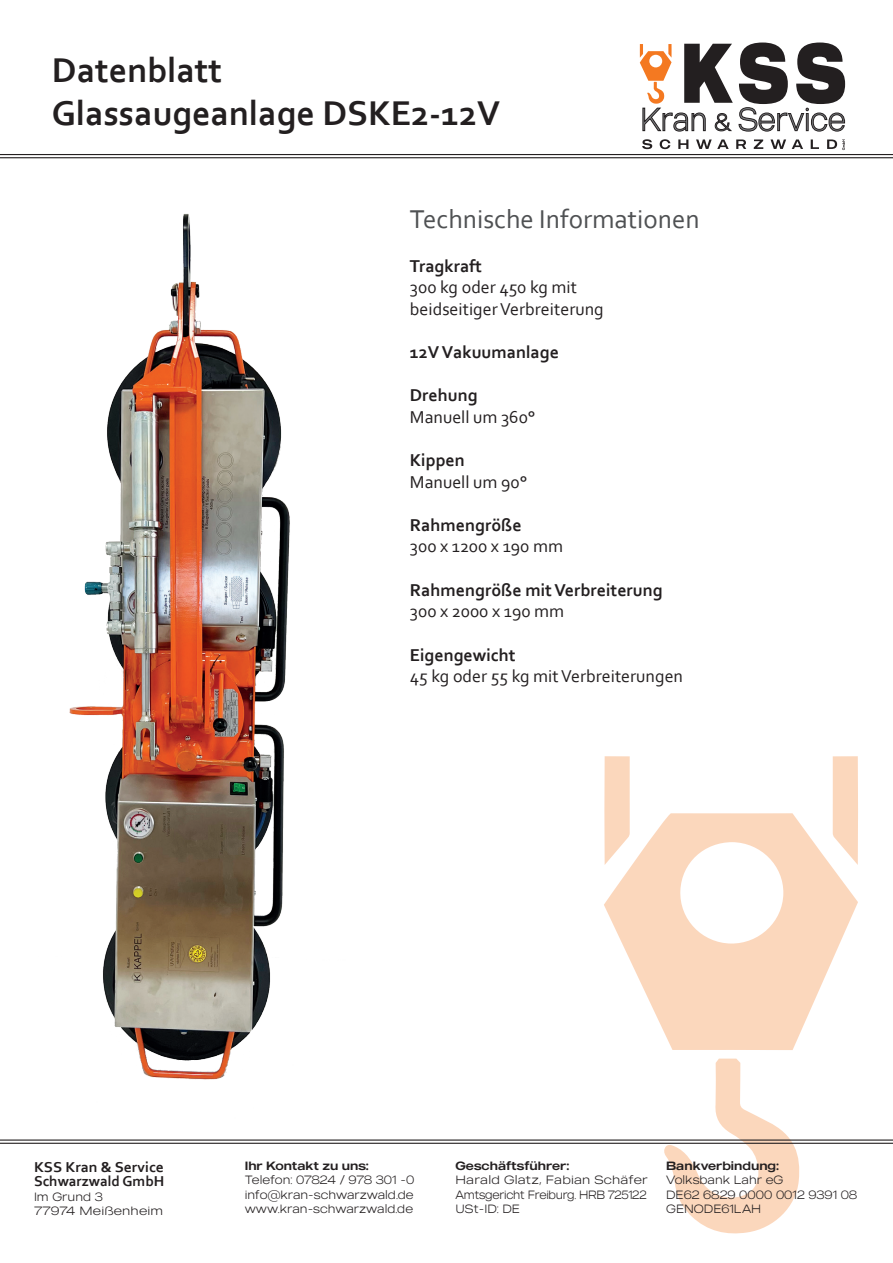
<style>
.page{position:relative;width:893px;height:1263px;background:#fff}
.page>*{position:absolute;margin:0;border:0;box-sizing:border-box;transform-origin:0 0}
.t1{font:700 36px/43.2px "Corbel";color:#231f20}
.t2{font:27px "Corbel";color:#4f5153}
.t3{font:18px/21.6px "Corbel";color:#231f20}
.t4{font:700 18px "Corbel";color:#231f20}
.t5{font:700 15px/14.4px "Corbel";color:#231f20;scale:1.05 1}
.t6{font:100 12px/14.4px "MADE Outer Sans";color:#231f20}
.t7{font:100 12px/14.4px "MADE Outer Sans";color:#231f20;text-align:justify;scale:1.06 1}
.t8{font:12px "MADE Outer Sans";color:#231f20}
</style>
<div class="page">
<svg style="left:604px;top:813px;width:254px;height:237px;fill:#fbd7bc"></svg>
<svg style="left:663px;top:1058px;width:138px;height:176px"></svg>
<svg style="left:604px;top:756px;width:26px;height:109px;background:#fbddc7"></svg>
<svg style="left:833px;top:756px;width:25px;height:109px;background:#fbdcc5"></svg>
<img style="left:69px;top:213px;width:221px;height:867px">
<svg style="left:642px;top:139px;width:10px;height:10px"></svg>
<svg style="left:660px;top:139px;width:10px;height:10px"></svg>
<svg style="left:678px;top:139px;width:10px;height:10px"></svg>
<svg style="left:696px;top:139px;width:33px;height:10px"></svg>
<svg style="left:736px;top:139px;width:10px;height:10px"></svg>
<svg style="left:754px;top:139px;width:9px;height:10px"></svg>
<svg style="left:770px;top:139px;width:16px;height:10px"></svg>
<svg style="left:792px;top:139px;width:11px;height:10px"></svg>
<svg style="left:811px;top:139px;width:8px;height:10px"></svg>
<svg style="left:827px;top:139px;width:18px;height:11px"></svg>
<svg style="left:739px;top:43px;width:106px;height:88px"></svg>
<svg style="left:640px;top:44px;width:93px;height:87px"></svg>
<hr style="left:0;top:157px;width:893px;height:1px;background:#231f20">
<hr style="left:0;top:154px;width:893px;height:1px;background:#231f20">
<hr style="left:0;top:1143px;width:893px;height:1px;background:#231f20">
<hr style="left:0;top:1139px;width:893px;height:1px;background:#231f20">
<h1 class="t1" style="left:52px;top:48px;width:450px">Datenblatt<br>Glassaugeanlage DSKE2-12V</h1>
<h2 class="t2" style="left:410px;top:203px;width:291px">Technische Informationen</h2>
<h3 class="t4" style="left:410px;top:254px;width:74px">Tragkraft</h3>
<h3 class="t3" style="left:410px;top:276px;width:195px">300 kg oder 450 kg mit beidseitiger Verbreiterung</h3>
<h3 class="t4" style="left:410px;top:341px;width:151px">12V Vakuumanlage</h3>
<h3 class="t4" style="left:410px;top:384px;width:69px">Drehung</h3>
<h3 class="t3" style="left:410px;top:406px;width:127px">Manuell um 360°</h3>
<h3 class="t4" style="left:410px;top:449px;width:56px">Kippen</h3>
<h3 class="t3" style="left:410px;top:470px;width:119px">Manuell um 90°</h3>
<h3 class="t4" style="left:410px;top:514px;width:113px">Rahmengröße</h3>
<h3 class="t3" style="left:410px;top:535px;width:155px">300 x 1200 x 190 mm</h3>
<h3 class="t4" style="left:410px;top:578px;width:254px">Rahmengröße mit Verbreiterung</h3>
<h3 class="t3" style="left:410px;top:600px;width:156px">300 x 2000 x 190 mm</h3>
<h3 class="t4" style="left:410px;top:643px;width:107px">Eigengewicht</h3>
<h3 class="t3" style="left:410px;top:665px;width:275px">45 kg oder 55 kg mit Verbreiterungen</h3>
<p class="t5" style="left:34px;top:1159px;width:125px">KSS Kran &amp; Service<br>Schwarzwald GmbH</p>
<p class="t6" style="left:34px;top:1189px;width:131px">Im Grund 3<br>77974 Meißenheim</p>
<p class="t8" style="left:245px;top:1158px;width:126px">Ihr Kontakt zu uns:</p>
<p class="t6" style="left:245px;top:1172px;width:171px;text-align:justify">Telefon: 07824 / 978 301 -0 info@kran-schwarzwald.de www.kran-schwarzwald.de</p>
<p class="t8" style="left:455px;top:1158px;width:115px">Geschäftsführer:</p>
<p class="t7" style="left:455px;top:1172px;width:183px">Harald Glatz, Fabian Schäfer Amtsgericht Freiburg. HRB 725122<br>USt-ID: DE</p>
<p class="t8" style="left:666px;top:1158px;width:114px">Bankverbindung:</p>
<p class="t6" style="left:666px;top:1172px;width:193px">Volksbank Lahr eG<br>DE62 6829 0000 0012 9391 08<br>GENODE61LAH</p>
</div>
